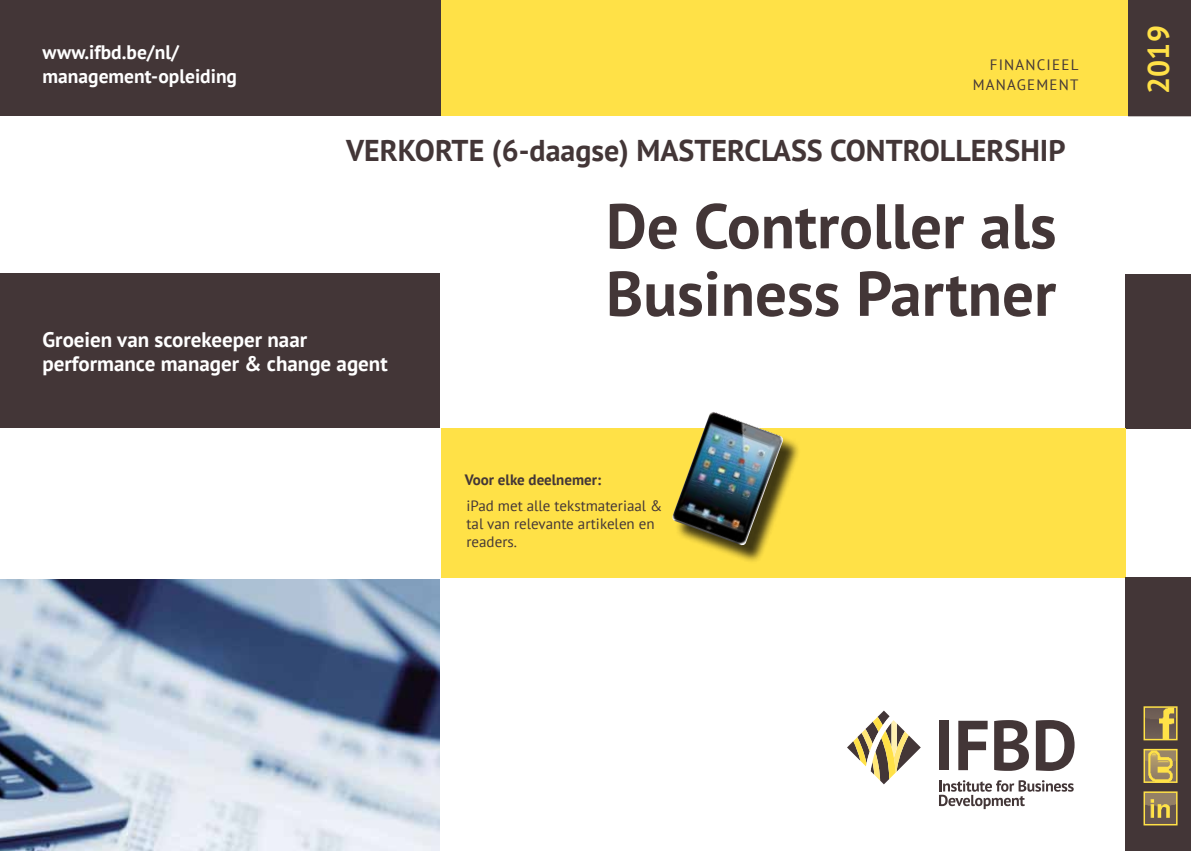
<style>
.page{position:relative;width:1191px;height:851px;background:#fff}
.page>*{position:absolute;margin:0;border:0;box-sizing:border-box;transform-origin:0 0}
.t1{font:700 63px/67.5px "PT Sans";color:#433637}
.t2{font:700 30px "PT Sans";color:#433637}
.t3{font:700 30px "PT Sans";color:#ffe147}
.t4{font:700 21px/24px "PT Sans";color:#fff}
.t5{font:700 19.5px/24px "PT Sans";color:#fff}
.t6{font:15px/18px "PT Sans";color:#433637}
.t7{font:15px/19.5px "PT Sans";letter-spacing:.08em;color:#433637;text-align:right}
.t8{font:700 15px "PT Sans";color:#433637}
</style>
<div class="page">
<div style="left:0;top:273px;width:439px;height:155px;background:#433637"></div>
<svg style="left:847px;top:710px;width:73px;height:74px"></svg>
<div style="left:939px;top:720px;width:10px;height:50px;background:#433637"></div>
<svg style="left:958px;top:720px;width:29px;height:50px"></svg>
<svg style="left:994px;top:720px;width:35px;height:50px"></svg>
<svg style="left:1035px;top:720px;width:39px;height:50px"></svg>
<svg style="left:939px;top:780px;width:134px;height:29px"></svg>
<div style="left:430px;top:0;width:704px;height:115px;background:#ffe147"></div>
<div style="left:1128px;top:0;width:63px;height:116px;background:#433637"></div>
<div style="left:0;top:0;width:441px;height:115px;background:#433637"></div>
<div style="left:1125px;top:274px;width:66px;height:155px;background:#433637"></div>
<div style="left:440px;top:428px;width:685px;height:150px;background:#ffe147"></div>
<div style="left:1125px;top:578px;width:66px;height:272px;background:#433637"></div>
<img style="left:1146px;top:709px;width:28px;height:28px">
<div style="left:1143px;top:706px;width:34px;height:34px;border:2px solid #ffe147"></div>
<img style="left:1146px;top:751px;width:28px;height:28px">
<div style="left:1143px;top:748px;width:34px;height:34px;border:2px solid #ffe147"></div>
<img style="left:1146px;top:794px;width:28px;height:28px">
<div style="left:1143px;top:791px;width:34px;height:34px;border:2px solid #ffe147"></div>
<img style="left:0;top:579px;width:439px;height:271px">
<div style="left:675px;top:414px;width:126px;height:149px;background:#000;opacity:.75"></div>
<img style="left:672px;top:412px;width:112px;height:134px">
<h3 class="t5" style="left:43px;top:39px;width:196px">www.ifbd.be/nl/ management-opleiding</h3>
<p class="t7" style="left:973px;top:55px;width:107px">FINANCIEEL<br>MANAGEMENT</p>
<h2 class="t2" style="left:346px;top:130px;width:721px">VERKORTE (6-daagse) MASTERCLASS CONTROLLERSHIP</h2>
<h1 class="t1" style="left:606px;top:191px;width:452px">De Controller als<br>Business Partner</h1>
<h3 class="t4" style="left:43px;top:327px;width:347px">Groeien van scorekeeper naar performance manager &amp; change agent</h3>
<p class="t8" style="left:465px;top:469px;width:138px">Voor elke deelnemer:</p>
<p class="t6" style="left:466px;top:496px;width:197px">iPad met alle tekstmateriaal &amp; tal van relevante artikelen en readers.</p>
<h2 class="t3" style="left:1138px;top:93px;width:70px;rotate:-90deg">2019</h2>
</div>
